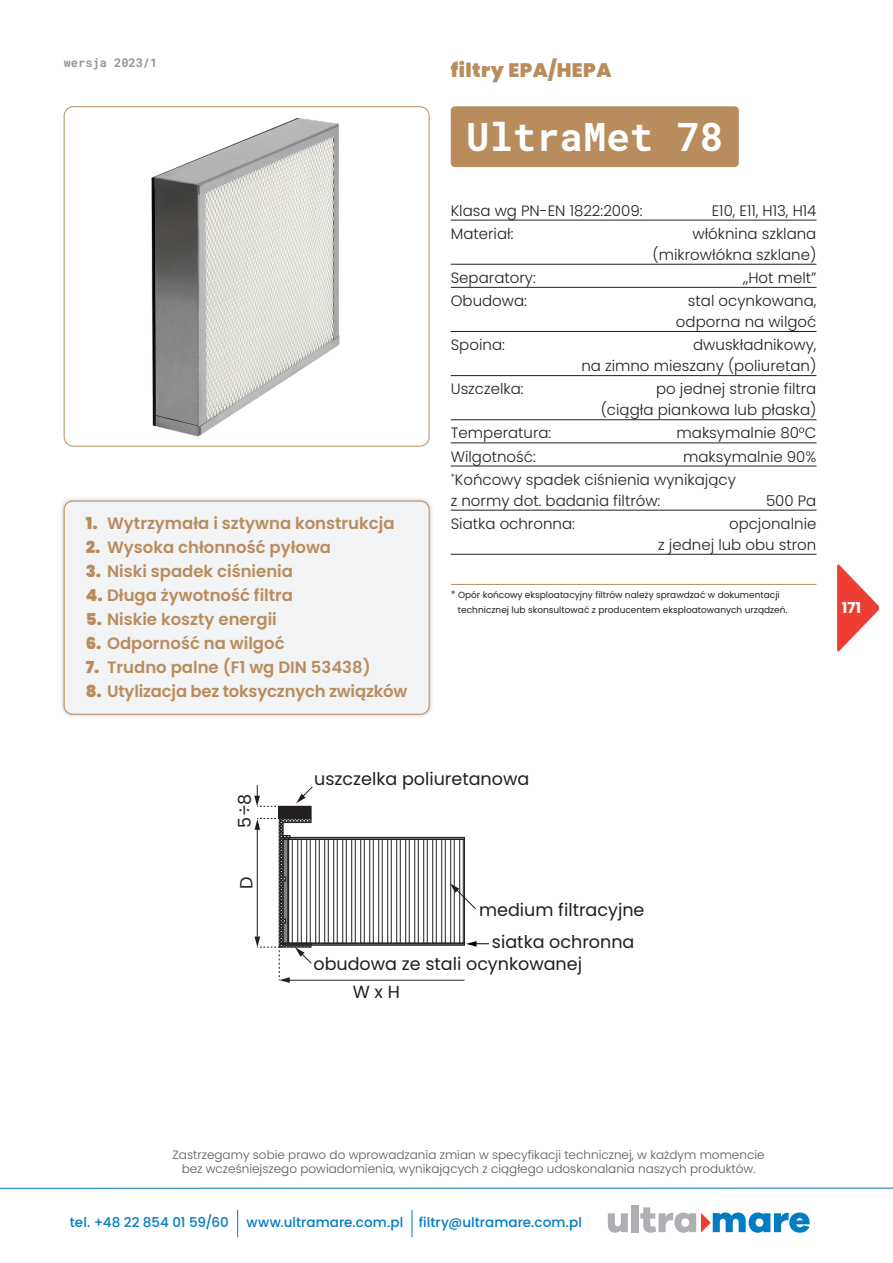
<style>
.page{position:relative;width:893px;height:1263px;background:#fff}
.page>*{position:absolute;margin:0;border:0;box-sizing:border-box;transform-origin:0 0}
.product_name{font:700 39px "Roboto Mono";color:#fff}
.t1{font:900 19.5px "Poppins";letter-spacing:.025em;color:#b98c5d}
.t2{font:17.55px "Poppins";color:#231f20}
.t3{font:600 16.5px "Poppins";color:#b98c5d}
.dane{font:300 15px/21px "Poppins";color:#231f20;text-align:right}
.t4{font:700 15px "Poppins";color:#fff}
.t5{font:500 13.5px "Poppins";letter-spacing:.005em;color:#007cc2}
.t6{font:300 12px/14.4px "Poppins";color:#57585a;text-align:center}
.t7{font:700 12px "Roboto Mono";color:#939598}
.adnotacja{font:9px/15px "Poppins";color:#231f20}
.s1{font-weight:900}
.s2{font-weight:300;font-size:10.5px}
</style>
<div class="page">
<svg style="left:837px;top:564px;width:42px;height:88px"></svg>
<hr style="left:0;top:1188px;width:893px;height:1px;background:#007ac0">
<svg style="left:237px;top:1209px;width:1px;height:28px"></svg>
<svg style="left:412px;top:1209px;width:1px;height:28px"></svg>
<svg style="left:608px;top:1213px;width:20px;height:20px"></svg>
<div style="left:631px;top:1205px;width:7px;height:27px;background:#aeafb3"></div>
<svg style="left:640px;top:1207px;width:170px;height:26px"></svg>
<img style="left:64px;top:107px;width:365px;height:339px">
<div style="left:64px;top:106px;width:365px;height:340px;border:1px solid #b98c5d;border-radius:9px"></div>
<div style="left:59px;top:496px;width:375px;height:223px;background:#231f20;opacity:.3"></div>
<div style="left:64px;top:501px;width:365px;height:213px;background:#f2f3f4;border-radius:9px"></div>
<div style="left:64px;top:501px;width:365px;height:214px;border:1px solid #b98c5d;border-radius:9px"></div>
<hr style="left:451px;top:220px;width:365px;height:1px;background:#231f20">
<hr style="left:451px;top:264px;width:365px;height:1px;background:#231f20">
<hr style="left:451px;top:287px;width:365px;height:1px;background:#231f20">
<hr style="left:451px;top:331px;width:365px;height:1px;background:#231f20">
<hr style="left:451px;top:375px;width:365px;height:1px;background:#231f20">
<hr style="left:451px;top:419px;width:365px;height:1px;background:#231f20">
<hr style="left:451px;top:443px;width:365px;height:1px;background:#231f20">
<hr style="left:451px;top:466px;width:365px;height:1px;background:#231f20">
<hr style="left:451px;top:510px;width:365px;height:1px;background:#231f20">
<hr style="left:451px;top:554px;width:365px;height:1px;background:#231f20">
<hr style="left:451px;top:584px;width:365px;height:1px;background:#b98c5d">
<div style="left:451px;top:106px;width:288px;height:61px;background:#b98c5d;border-radius:4px"></div>
<div style="left:279px;top:806px;width:32px;height:12px;background:#231f20"></div>
<div style="left:278px;top:806px;width:34px;height:13px;border:1px solid #231f20"></div>
<svg style="left:315px;top:841px;width:148px;height:101px"></svg>
<svg style="left:254px;top:785px;width:25px;height:22px"></svg>
<hr style="left:288px;top:980px;width:176px;height:1px;background:#231f20">
<svg style="left:450px;top:883px;width:26px;height:27px"></svg>
<svg style="left:296px;top:786px;width:17px;height:17px"></svg>
<svg style="left:255px;top:818px;width:58px;height:165px"></svg>
<div style="left:283px;top:942px;width:182px;height:3px;border:1px solid #231f20"></div>
<div style="left:283px;top:837px;width:182px;height:3px;border:1px solid #231f20"></div>
<svg style="left:466px;top:941px;width:23px;height:6px"></svg>
<p class="t7" style="left:64px;top:54px;width:95px">wersja 2023/1</p>
<h2 class="t1" style="left:451px;top:59px;width:162px">filtry EPA/HEPA</h2>
<p class="product_name" style="left:466px;top:109px;width:259px">UltraMet 78</p>
<p class="t3" style="left:86px;top:513px;width:310px"><span class="s1">1.</span> Wytrzymała i sztywna konstrukcja</p>
<p class="t3" style="left:86px;top:537px;width:247px"><span class="s1">2.</span> Wysoka chłonność pyłowa</p>
<p class="t3" style="left:86px;top:561px;width:209px"><span class="s1">3.</span> Niski spadek ciśnienia</p>
<p class="t3" style="left:86px;top:585px;width:209px"><span class="s1">4.</span> Długa żywotność filtra</p>
<p class="t3" style="left:86px;top:609px;width:193px"><span class="s1">5.</span> Niskie koszty energii</p>
<p class="t3" style="left:86px;top:633px;width:200px"><span class="s1">6.</span> Odporność na wilgoć</p>
<p class="t3" style="left:86px;top:657px;width:286px"><span class="s1">7.</span> Trudno palne (F1 wg DIN 53438)</p>
<p class="t3" style="left:86px;top:681px;width:323px"><span class="s1">8.</span> Utylizacja bez toksycznych związków</p>
<p class="dane" style="left:451px;top:200px;width:193px">Klasa wg PN-EN 1822:2009:</p>
<p class="dane" style="left:712px;top:200px;width:106px">E10, E11, H13, H14</p>
<p class="dane" style="left:451px;top:223px;width:64px">Materiał:</p>
<p class="dane" style="left:653px;top:223px;width:165px">włóknina szklana (mikrowłókna szklane)</p>
<p class="dane" style="left:451px;top:267px;width:87px">Separatory:</p>
<p class="dane" style="left:743px;top:267px;width:75px">„Hot melt”</p>
<p class="dane" style="left:451px;top:290px;width:78px">Obudowa:</p>
<p class="dane" style="left:676px;top:290px;width:142px">stal ocynkowana, odporna na wilgoć</p>
<p class="dane" style="left:451px;top:334px;width:56px">Spoina:</p>
<p class="dane" style="left:581px;top:334px;width:237px">dwuskładnikowy,<br>na zimno mieszany (poliuretan)</p>
<p class="dane" style="left:451px;top:379px;width:74px">Uszczelka:</p>
<p class="dane" style="left:601px;top:379px;width:217px">po jednej stronie filtra (ciągła piankowa lub płaska)</p>
<p class="dane" style="left:451px;top:423px;width:102px">Temperatura:</p>
<p class="dane" style="left:677px;top:423px;width:141px">maksymalnie 80°C</p>
<p class="dane" style="left:451px;top:446px;width:87px">Wilgotność:</p>
<p class="dane" style="left:683px;top:446px;width:135px">maksymalnie 90%</p>
<p class="dane" style="left:451px;top:469px;width:287px;text-align:left"><sup>*</sup>Końcowy spadek ciśnienia wynikający z normy dot. badania filtrów:</p>
<p class="dane" style="left:766px;top:490px;width:52px">500 Pa</p>
<p class="dane" style="left:451px;top:513px;width:126px">Siatka ochronna:</p>
<p class="dane" style="left:658px;top:513px;width:160px">opcjonalnie<br>z jednej lub obu stron</p>
<p class="adnotacja" style="left:458px;top:587px;width:331px;text-indent:-7px"><span class="s2">*</span> Opór końcowy eksploatacyjny filtrów należy sprawdzać w dokumentacji technicznej lub skonsultować z producentem eksploatowanych urządzeń.</p>
<p class="t4" style="left:842px;top:599px;width:21px">171</p>
<p class="t2" style="left:234px;top:827px;width:35px;rotate:-90deg">5÷8</p>
<p class="t2" style="left:236px;top:889px;width:14px;rotate:-90deg">D</p>
<p class="t2" style="left:314px;top:768px;width:217px">uszczelka poliuretanowa</p>
<p class="t2" style="left:479px;top:900px;width:167px">medium filtracyjne</p>
<p class="t2" style="left:313px;top:953px;width:270px">obudowa ze stali ocynkowanej</p>
<p class="t2" style="left:492px;top:932px;width:144px">siatka ochronna</p>
<p class="t2" style="left:353px;top:981px;width:49px">W x H</p>
<p class="t6" style="left:173px;top:1148px;width:593px">Zastrzegamy sobie prawo do wprowadzania zmian w specyfikacji technicznej, w każdym momencie bez wcześniejszego powiadomienia, wynikających z ciągłego udoskonalania naszych produktów.</p>
<p class="t5" style="left:70px;top:1215px;width:160px">tel. +48 22 854 01 59/60</p>
<p class="t5" style="left:246px;top:1215px;width:337px">www.ultramare.com.pl filtry@ultramare.com.pl</p>
</div>
